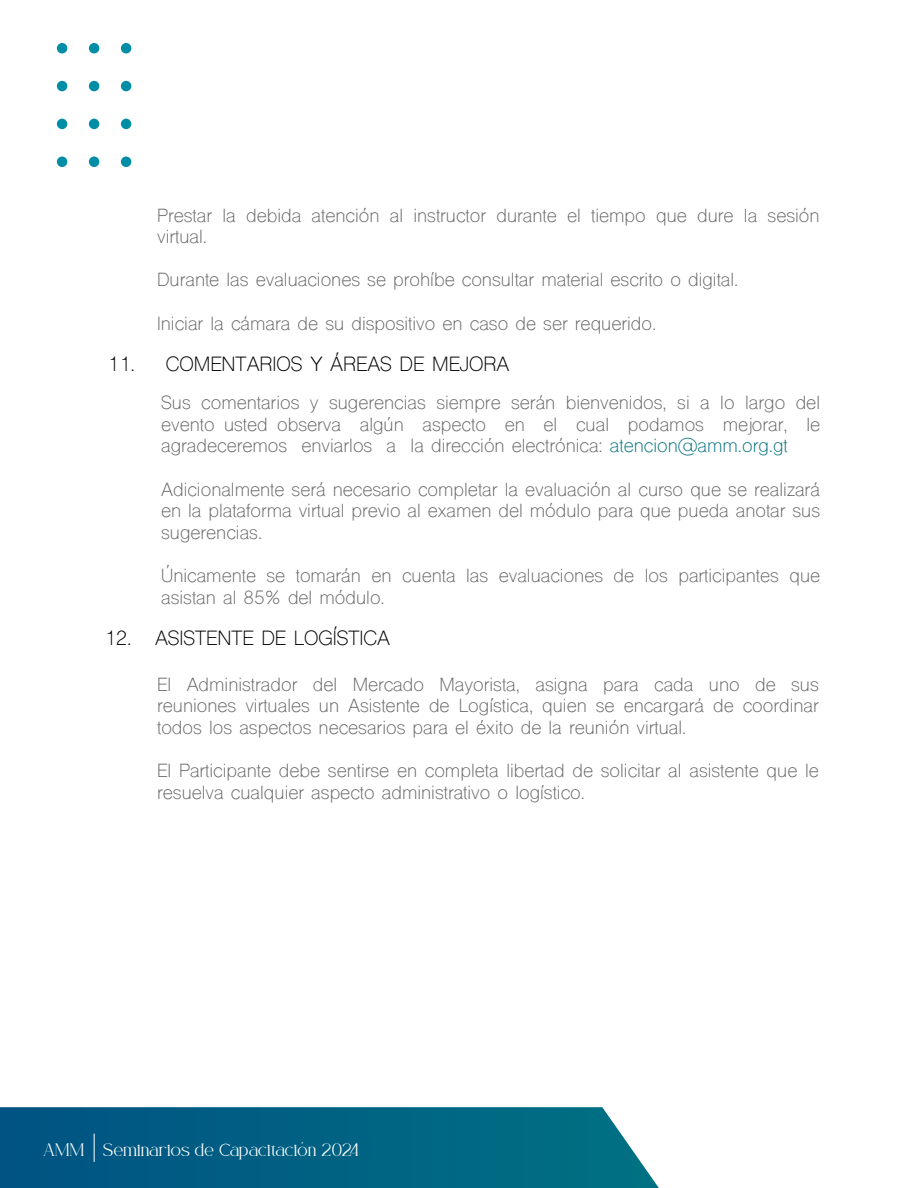
<style>
.page{position:relative;width:918px;height:1188px;background:#fff}
.page>*{position:absolute;margin:0;border:0;box-sizing:border-box;transform-origin:0 0}
.t1{font:19.5px "Shree Dev 0714";color:#000}
.t2{font:18px/21.6px "Shree Dev 0714";color:#656565}
.t3{font:100 18px "Fogie";letter-spacing:-.01em;color:#fff}
.s1{color:#03717c}
</style>
<div class="page">
<svg style="left:0;top:1107px;width:659px;height:81px;background:#0b6888"></svg>
<svg style="left:94px;top:1134px;width:1px;height:28px"></svg>
<div style="left:57px;top:43px;width:10px;height:10px;background:#008ea7;border-radius:50%"></div>
<div style="left:89px;top:43px;width:10px;height:10px;background:#008ea7;border-radius:50%"></div>
<div style="left:121px;top:43px;width:10px;height:10px;background:#008ea7;border-radius:50%"></div>
<div style="left:57px;top:81px;width:10px;height:10px;background:#008ea7;border-radius:50%"></div>
<div style="left:89px;top:81px;width:10px;height:10px;background:#008ea7;border-radius:50%"></div>
<div style="left:121px;top:81px;width:10px;height:10px;background:#008ea7;border-radius:50%"></div>
<div style="left:57px;top:119px;width:10px;height:10px;background:#008ea7;border-radius:50%"></div>
<div style="left:89px;top:119px;width:10px;height:10px;background:#008ea7;border-radius:50%"></div>
<div style="left:121px;top:119px;width:10px;height:10px;background:#008ea7;border-radius:50%"></div>
<div style="left:57px;top:157px;width:10px;height:10px;background:#008ea7;border-radius:50%"></div>
<div style="left:89px;top:157px;width:10px;height:10px;background:#008ea7;border-radius:50%"></div>
<div style="left:121px;top:157px;width:10px;height:10px;background:#008ea7;border-radius:50%"></div>
<p class="t2" style="left:157px;top:206px;width:664px">Prestar la debida atención al instructor durante el tiempo que dure la sesión virtual.</p>
<p class="t2" style="left:157px;top:271px;width:583px">Durante las evaluaciones se prohíbe consultar material escrito o digital.</p>
<p class="t2" style="left:157px;top:314px;width:501px">Iniciar la cámara de su dispositivo en caso de ser requerido.</p>
<p class="t1" style="left:107px;top:352px;width:404px">11. COMENTARIOS Y ÁREAS DE MEJORA</p>
<p class="t2" style="left:161px;top:394px;width:661px;text-align:justify">Sus comentarios y sugerencias siempre serán bienvenidos, si a lo largo del evento usted observa algún aspecto en el cual podamos mejorar, le agradeceremos enviarlos a la dirección electrónica: <span class="s1">atencion@amm.org.gt</span></p>
<p class="t2" style="left:161px;top:480px;width:660px;text-align:justify">Adicionalmente será necesario completar la evaluación al curso que se realizará en la plataforma virtual previo al examen del módulo para que pueda anotar sus sugerencias.</p>
<p class="t2" style="left:161px;top:567px;width:661px">Únicamente se tomarán en cuenta las evaluaciones de los participantes que asistan al 85% del módulo.</p>
<p class="t1" style="left:104px;top:626px;width:287px">12. ASISTENTE DE LOGÍSTICA</p>
<p class="t2" style="left:157px;top:676px;width:663px;text-align:justify">El Administrador del Mercado Mayorista, asigna para cada uno de sus reuniones virtuales un Asistente de Logística, quien se encargará de coordinar todos los aspectos necesarios para el éxito de la reunión virtual.</p>
<p class="t2" style="left:157px;top:762px;width:663px">El Participante debe sentirse en completa libertad de solicitar al asistente que le resuelva cualquier aspecto administrativo o logístico.</p>
<p class="t3" style="left:44px;top:1141px;width:317px">AMM Seminarios de Capacitación 2024</p>
</div>
